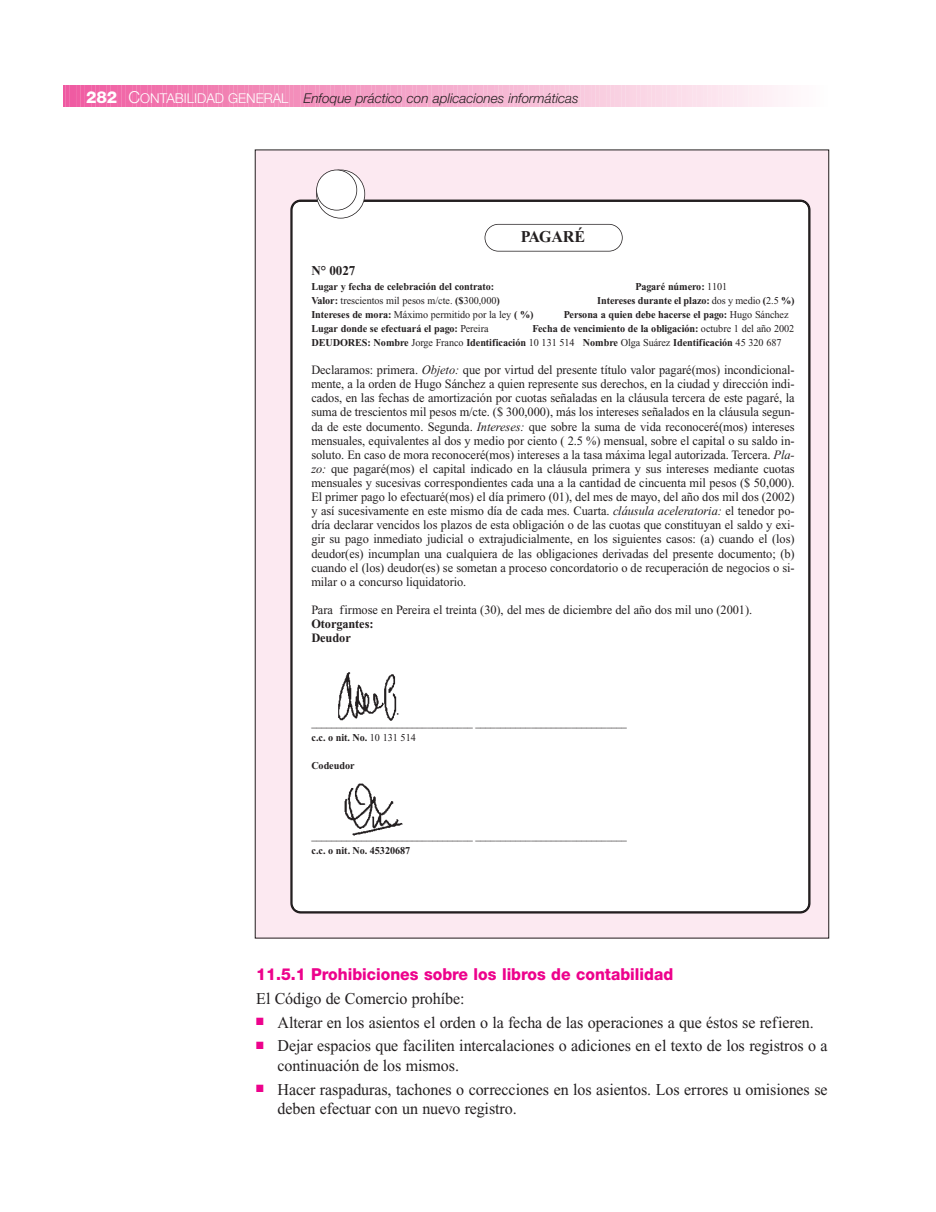
<style>
.page{position:relative;width:936px;height:1212px;background:#fff}
.page>*{position:absolute;margin:0;border:0;box-sizing:border-box;transform-origin:0 0}
.t1{font:16.5px/19.5px "Times New Roman";letter-spacing:-.005em;color:#231f20}
.t2{font:800 16.5px "Helvetica Neue";color:#ed028c;scale:.95 1}
.t3{font:700 16.5px "Times New Roman";letter-spacing:-.005em;color:#231f20}
.t4{font:italic 300 13.5px "Helvetica Neue";color:#231f20}
.t5{font:700 13.5px "Times New Roman";color:#231f20}
.t6{font:12.75px/14.1px "Times New Roman";letter-spacing:-.005em;color:#231f20;text-align:justify}
.t7{font:700 12.75px/14.1px "Times New Roman";letter-spacing:-.005em;color:#231f20}
.t8{font:700 10.5px/14.1px "Times New Roman";letter-spacing:-.005em;color:#231f20}
.t9{font:10.5px "Times New Roman";letter-spacing:-.005em;color:#231f20}
.s1{font-weight:800;font-style:normal;font-size:16.5px;color:#fff}
.s2{font-style:normal;font-size:16.5px;color:#fff}
.s3{font-style:normal;color:#fff}
.s4{font-weight:400}
.s5{font-weight:700}
.s6{font-style:italic}
.s7{color:#ed028c}
</style>
<div class="page">
<svg style="left:63px;top:86px;width:723px;height:21px;background:#f5aacc"></svg>
<div style="left:255px;top:150px;width:573px;height:788px;background:#fce9f1"></div>
<div style="left:290px;top:200px;width:520px;height:713px;background:#fff"></div>
<svg style="left:316px;top:170px;width:49px;height:48px"></svg>
<div style="left:316px;top:170px;width:49px;height:49px;border:2px solid #231f20;border-radius:50%"></div>
<div style="left:316px;top:170px;width:41px;height:40px;background:#fff;border-radius:50%"></div>
<div style="left:316px;top:170px;width:41px;height:41px;border:2px solid #231f20;border-radius:50%"></div>
<img style="left:331px;top:660px;width:68px;height:68px">
<img style="left:333px;top:765px;width:74px;height:75px">
<div style="left:484px;top:224px;width:138px;height:28px;border:2px solid #231f20;border-radius:14px"></div>
<p class="t4" style="left:86px;top:93px;width:494px"><span class="s1">282</span> <span class="s2">C</span><span class="s3">ONTABILIDAD GENERAL</span> Enfoque práctico con aplicaciones informáticas</p>
<p class="t3" style="left:521px;top:231px;width:66px">PAGARÉ</p>
<p class="t5" style="left:311px;top:266px;width:46px">N° 0027</p>
<p class="t8" style="left:311px;top:280px;width:184px">Lugar y fecha de celebración del contrato:</p>
<p class="t8" style="left:635px;top:280px;width:93px">Pagaré número: <span class="s4">1101</span></p>
<p class="t9" style="left:311px;top:296px;width:190px"><span class="s5">Valor:</span> trescientos mil pesos m/cte. <span class="s5">($</span>300,000<span class="s5">)</span></p>
<p class="t8" style="left:597px;top:294px;width:199px">Intereses durante el plazo: <span class="s4">dos y medio</span> (<span class="s4">2.5</span> %)</p>
<p class="t9" style="left:311px;top:310px;width:224px"><span class="s5">Intereses de mora:</span> Máximo permitido por la ley <span class="s5">( %)</span></p>
<p class="t8" style="left:564px;top:308px;width:226px">Persona a quien debe hacerse el pago: <span class="s4">Hugo Sánchez</span></p>
<p class="t8" style="left:311px;top:322px;width:179px">Lugar donde se efectuará el pago: <span class="s4">Pereira</span></p>
<p class="t8" style="left:311px;top:322px;width:484px;text-indent:221px">Fecha de vencimiento de la obligación: <span class="s4">octubre 1 del año 2002<br></span>DEUDORES: Nombre <span class="s4">Jorge Franco</span> Identificación <span class="s4">10 131 514</span> Nombre <span class="s4">Olga Suárez</span> Identificación <span class="s4">45 320 687</span></p>
<p class="t6" style="left:311px;top:364px;width:485px">Declaramos: primera. <span class="s6">Objeto:</span> que por virtud del presente título valor pagaré(mos) incondicional&shy;mente, a la orden de Hugo Sánchez a quien represente sus derechos, en la ciudad y dirección indi&shy;cados, en las fechas de amortización por cuotas señaladas en la cláusula tercera de este pagaré, la suma de trescientos mil pesos m/cte. ($ 300,000), más los intereses señalados en la cláusula segun&shy;da de este documento. Segunda. <span class="s6">Intereses:</span> que sobre la suma de vida reconoceré(mos) intereses mensuales, equivalentes al dos y medio por ciento ( 2.5 %) mensual, sobre el capital o su saldo in&shy;soluto. En caso de mora reconoceré(mos) intereses a la tasa máxima legal autorizada. Tercera. <span class="s6">Pla&shy;zo:</span> que pagaré(mos) el capital indicado en la cláusula primera y sus intereses mediante cuotas mensuales y sucesivas correspondientes cada una a la cantidad de cincuenta mil pesos ($ 50,000).<br>El primer pago lo efectuaré(mos) el día primero (01), del mes de mayo, del año dos mil dos (2002) y así sucesivamente en este mismo día de cada mes. Cuarta. <span class="s6">cláusula aceleratoria:</span> el tenedor po&shy;dría declarar vencidos los plazos de esta obligación o de las cuotas que constituyan el saldo y exi&shy;gir su pago inmediato judicial o extrajudicialmente, en los siguientes casos: (a) cuando el (los) deudor(es) incumplan una cualquiera de las obligaciones derivadas del presente documento; (b) cuando el (los) deudor(es) se sometan a proceso concordatorio o de recuperación de negocios o si&shy;milar o a concurso liquidatorio.</p>
<p class="t6" style="left:311px;top:604px;width:442px">Para firmose en Pereira el treinta (30), del mes de diciembre del año dos mil uno (2001).</p>
<p class="t7" style="left:311px;top:618px;width:64px">Otorgantes:<br>Deudor</p>
<p class="t8" style="left:311px;top:717px;width:317px">________________________________ ______________________________ c.c. o nit. No. <span class="s4">10 131 514</span></p>
<p class="t8" style="left:311px;top:759px;width:45px">Codeudor</p>
<p class="t8" style="left:311px;top:830px;width:317px">________________________________ ______________________________ c.c. o nit. No. 45320687</p>
<p class="t2" style="left:256px;top:968px;width:440px">11.5.1 Prohibiciones sobre los libros de contabilidad</p>
<p class="t1" style="left:256px;top:990px;width:210px">El Código de Comercio prohíbe:</p>
<p class="t1" style="left:256px;top:1014px;width:559px"><span class="s7">■</span> Alterar en los asientos el orden o la fecha de las operaciones a que éstos se refieren.</p>
<p class="t1" style="left:277px;top:1038px;width:551px;text-indent:-21px"><span class="s7">■</span> Dejar espacios que faciliten intercalaciones o adiciones en el texto de los registros o a continuación de los mismos.</p>
<p class="t1" style="left:277px;top:1081px;width:551px;text-indent:-21px"><span class="s7">■</span> Hacer raspaduras, tachones o correcciones en los asientos. Los errores u omisiones se deben efectuar con un nuevo registro.</p>
</div>
